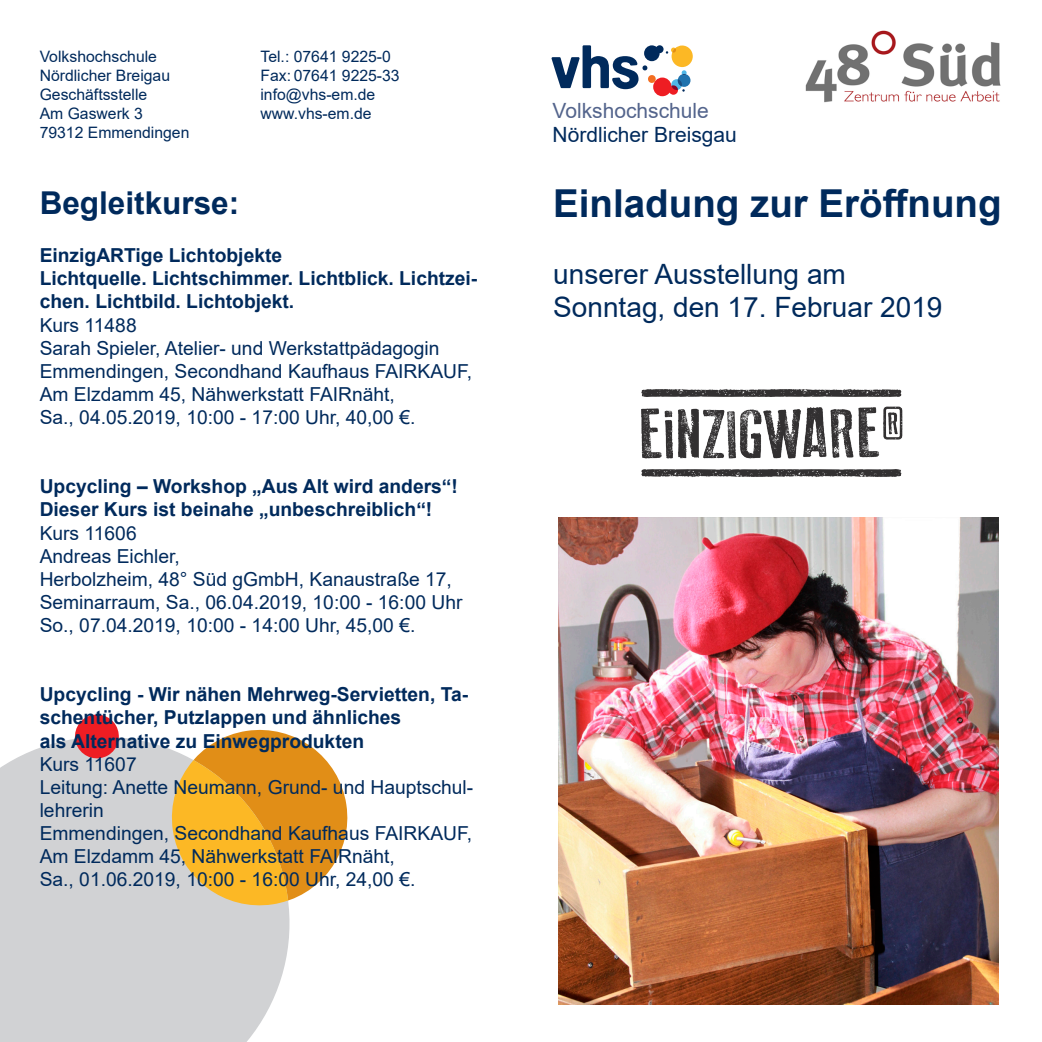
<style>
.page{position:relative;width:1042px;height:1042px;background:#fff}
.page>*{position:absolute;margin:0;border:0;box-sizing:border-box;transform-origin:0 0}
.t1{font:700 38.5px "Arial";color:#002a5c}
.t2{font:700 31.5px "Arial";color:#002a5c}
.t3{font:28px/33.6px "Arial";color:#002a5c}
.t4{font:21px "Arial";color:#002a5c}
.t5{font:21px "Arial";color:#53648c}
.t6{font:19.25px/23.1px "Arial";color:#002a5c}
.t7{font:700 19.25px/23.1px "Arial";color:#002a5c}
.t8{font:15.75px/18.9px "Arial";color:#002a5c}
</style>
<div class="page">
<img style="left:558px;top:518px;width:440px;height:487px">
<div style="left:0;top:737px;width:290px;height:305px;background:#d1d2d4"></div>
<svg style="left:166px;top:729px;width:182px;height:182px;background:#ecb455"></svg>
<svg style="left:72px;top:714px;width:50px;height:47px;background:#ea6569"></svg>
<svg style="left:551px;top:45px;width:142px;height:51px"></svg>
<img style="left:641px;top:389px;width:262px;height:88px">
<img style="left:805px;top:30px;width:196px;height:73px">
<p class="t8" style="left:40px;top:47px;width:151px">Volkshochschule<br>Nördlicher Breigau<br>Geschäftsstelle<br>Am Gaswerk 3<br>79312 Emmendingen</p>
<p class="t8" style="left:260px;top:47px;width:141px">Tel.: 07641 9225-0<br>Fax: 07641 9225-33 info@vhs-em.de www.vhs-em.de</p>
<h2 class="t2" style="left:40px;top:181px;width:201px">Begleitkurse:</h2>
<p class="t7" style="left:40px;top:244px;width:439px">EinzigARTige Lichtobjekte<br>Lichtquelle. Lichtschimmer. Lichtblick. Lichtzei&shy;chen. Lichtbild. Lichtobjekt.</p>
<p class="t6" style="left:40px;top:313px;width:434px">Kurs 11488<br>Sarah Spieler, Atelier- und Werkstattpädagogin Emmendingen, Secondhand Kaufhaus FAIRKAUF, Am Elzdamm 45, Nähwerkstatt FAIRnäht,<br>Sa., 04.05.2019, 10:00 - 17:00 Uhr, 40,00 €.</p>
<p class="t7" style="left:40px;top:475px;width:420px">Upcycling – Workshop „Aus Alt wird anders“!<br>Dieser Kurs ist beinahe „unbeschreiblich“!</p>
<p class="t6" style="left:40px;top:521px;width:424px">Kurs 11606<br>Andreas Eichler,<br>Herbolzheim, 48° Süd gGmbH, Kanaustraße 17, Seminarraum, Sa., 06.04.2019, 10:00 - 16:00 Uhr So., 07.04.2019, 10:00 - 14:00 Uhr, 45,00 €.</p>
<p class="t7" style="left:40px;top:683px;width:430px">Upcycling - Wir nähen Mehrweg-Servietten, Ta&shy;schentücher, Putzlappen und ähnliches<br>als Alternative zu Einwegprodukten</p>
<p class="t6" style="left:40px;top:752px;width:435px">Kurs 11607<br>Leitung: Anette Neumann, Grund- und Hauptschul&shy;lehrerin<br>Emmendingen, Secondhand Kaufhaus FAIRKAUF, Am Elzdamm 45, Nähwerkstatt FAIRnäht,<br>Sa., 01.06.2019, 10:00 - 16:00 Uhr, 24,00 €.</p>
<p class="t5" style="left:552px;top:96px;width:158px">Volkshochschule</p>
<p class="t4" style="left:552px;top:120px;width:186px">Nördlicher Breisgau</p>
<h1 class="t1" style="left:553px;top:176px;width:450px">Einladung zur Eröffnung</h1>
<h3 class="t3" style="left:553px;top:257px;width:391px">unserer Ausstellung am<br>Sonntag, den 17. Februar 2019</h3>
</div>
